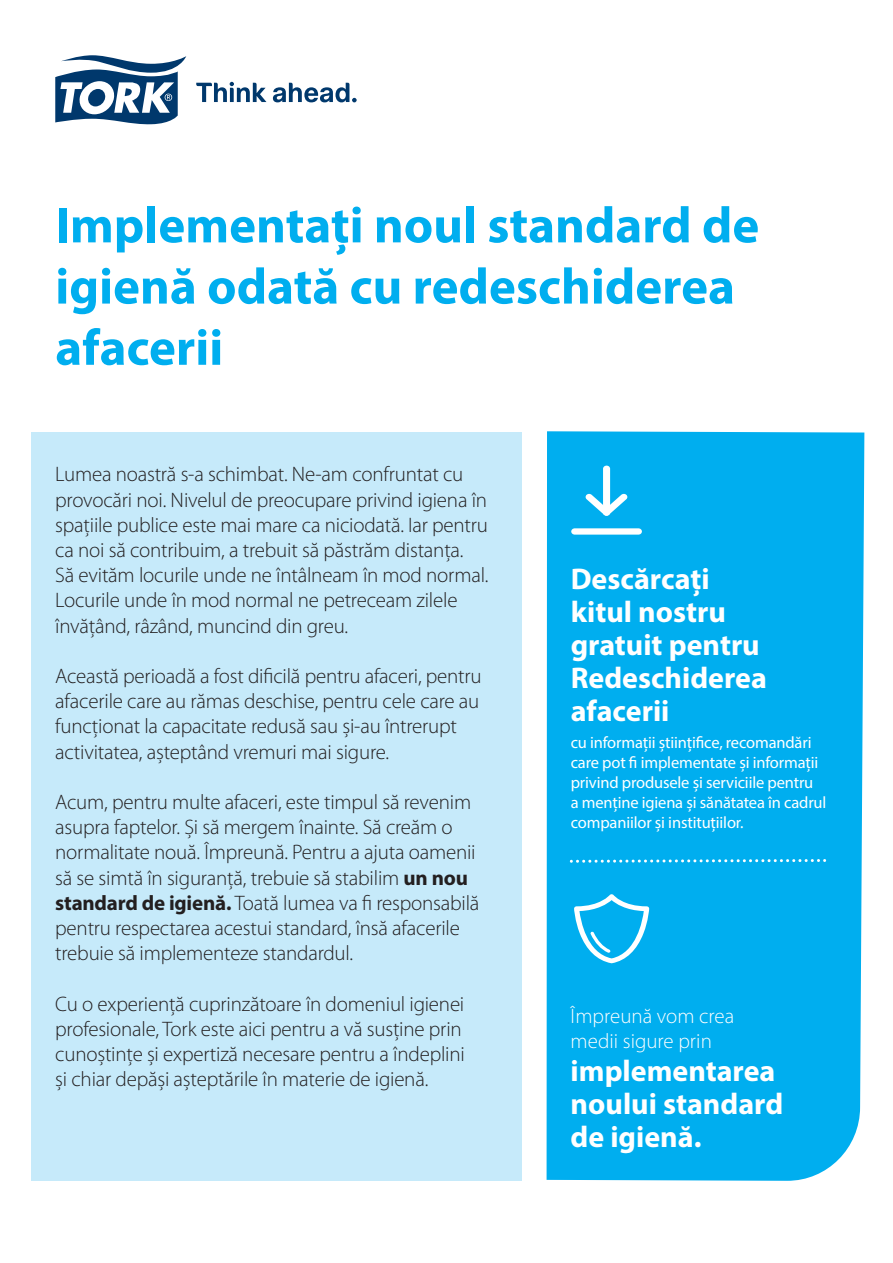
<style>
.page{position:relative;width:893px;height:1263px;background:#fff}
.page>*{position:absolute;margin:0;border:0;box-sizing:border-box;transform-origin:0 0}
.t1{font:700 51px/61.2px "Myriad Pro";color:#00aeef}
.t2{font:700 30px/33px "Myriad Pro";color:#fff}
.t3{font:300 21px/25.2px "Myriad Pro";letter-spacing:-.01em;color:#231f20}
.t4{font:300 21px/25.2px "Myriad Pro";color:#fff}
.t5{font:16.5px/19.8px "Myriad Pro";letter-spacing:-.01em;color:#fff}
.s1{font-weight:700}
</style>
<div class="page">
<div style="left:31px;top:432px;width:491px;height:748px;background:#c6eafa"></div>
<div style="left:547px;top:431px;width:317px;height:750px;background:#00aeef"></div>
<svg style="left:55px;top:55px;width:131px;height:70px"></svg>
<svg style="left:196px;top:82px;width:70px;height:20px"></svg>
<svg style="left:273px;top:83px;width:84px;height:19px"></svg>
<svg style="left:571px;top:857px;width:255px;height:7px;background:#28baf1"></svg>
<svg style="left:574px;top:894px;width:75px;height:69px"></svg>
<div style="left:603px;top:466px;width:7px;height:50px;background:#fff;border-radius:3px"></div>
<svg style="left:585px;top:494px;width:43px;height:21px"></svg>
<div style="left:571px;top:528px;width:71px;height:7px;background:#fff;border-radius:3px"></div>
<p class="t1" style="left:55px;top:193px;width:705px">Implementați noul standard de igienă odată cu redeschiderea afacerii</p>
<p class="t3" style="left:55px;top:462px;width:435px">Lumea noastră s-a schimbat. Ne-am confruntat cu provocări noi. Nivelul de preocupare privind igiena în spațiile publice este mai mare ca niciodată. Iar pentru ca noi să contribuim, a trebuit să păstrăm distanța.<br>Să evităm locurile unde ne întâlneam în mod normal.<br>Locurile unde în mod normal ne petreceam zilele învățând, râzând, muncind din greu.</p>
<p class="t3" style="left:55px;top:663px;width:428px">Această perioadă a fost dificilă pentru afaceri, pentru afacerile care au rămas deschise, pentru cele care au funcționat la capacitate redusă sau și-au întrerupt activitatea, așteptând vremuri mai sigure.</p>
<p class="t3" style="left:55px;top:789px;width:426px">Acum, pentru multe afaceri, este timpul să revenim asupra faptelor. Și să mergem înainte. Să creăm o normalitate nouă. Împreună. Pentru a ajuta oamenii să se simtă în siguranță, trebuie să stabilim <span class="s1">un nou standard de igienă.</span> Toată lumea va fi responsabilă pentru respectarea acestui standard, însă afacerile trebuie să implementeze standardul.</p>
<p class="t3" style="left:55px;top:991px;width:411px">Cu o experiență cuprinzătoare în domeniul igienei profesionale, Tork este aici pentru a vă susține prin cunoștințe și expertiză necesare pentru a îndeplini și chiar depăși așteptările în materie de igienă.</p>
<p class="t4" style="left:571px;top:1003px;width:165px">Împreună vom crea medii sigure prin</p>
<p class="t2" style="left:571px;top:562px;width:198px">Descărcați kitul nostru gratuit pentru<br>Redeschiderea afacerii</p>
<p class="t5" style="left:571px;top:733px;width:257px">cu informații științifice, recomandări care pot fi implementate și informații privind produsele și serviciile pentru<br>a menține igiena și sănătatea în cadrul companiilor și instituțiilor.</p>
<p class="t2" style="left:571px;top:1053px;width:214px">implementarea noului standard de igienă.</p>
</div>
